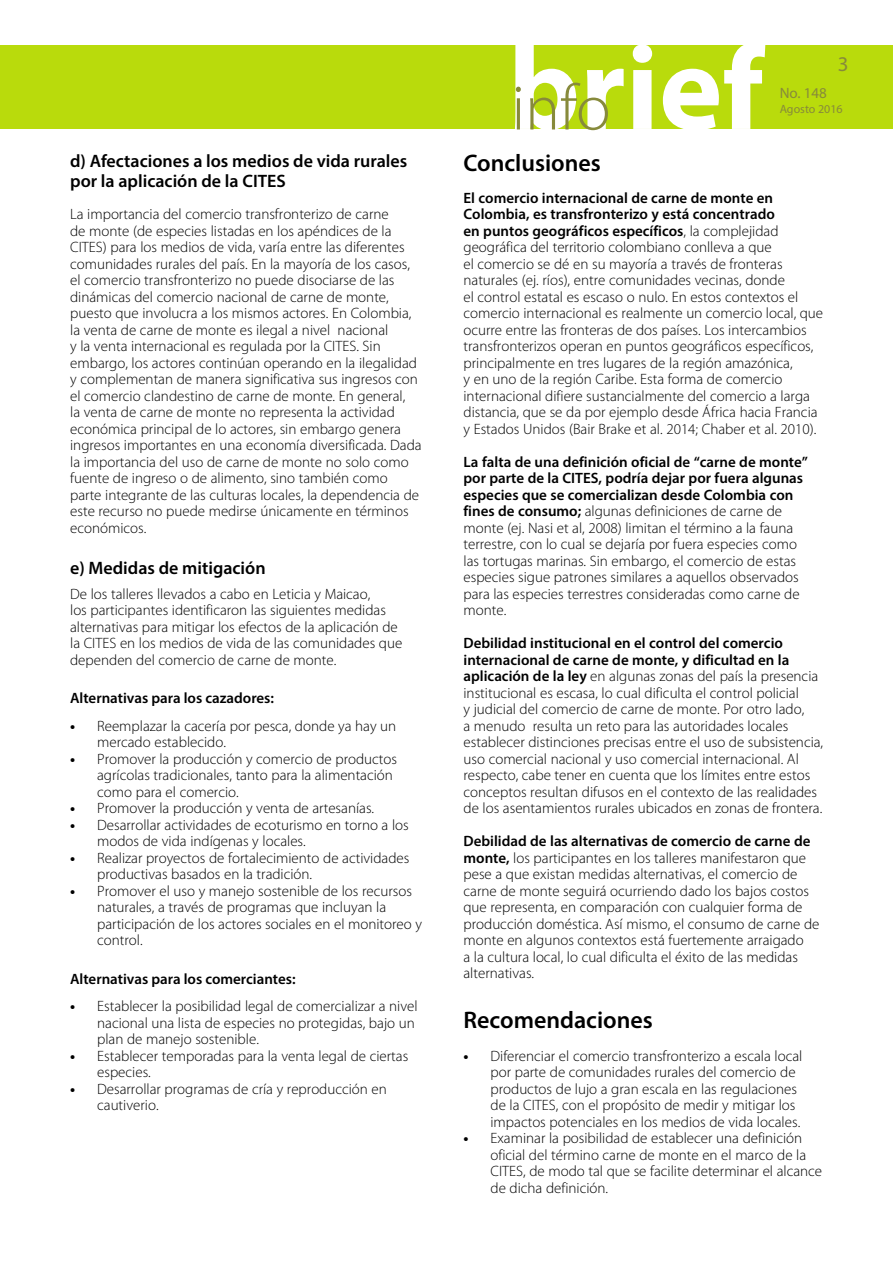
<style>
.page{position:relative;width:893px;height:1263px;background:#fff}
.page>*{position:absolute;margin:0;border:0;box-sizing:border-box;transform-origin:0 0}
.t1{font:600 24px "Myriad Pro";color:#000}
.t2{font:21px "Myriad Pro";color:#878a3b}
.t3{font:600 18px/20.7px "Myriad Pro";color:#000}
.t4{font:300 15px/16.5px "Myriad Pro";color:#000}
.t5{font:600 15px "Myriad Pro";color:#000}
.t6{font:15px "Myriad Pro";color:#878a3b}
.t7{font:12px "Myriad Pro";color:#878a3b}
.s1{font-weight:700}
.s2{font-weight:600}
</style>
<div class="page">
<div style="left:0;top:45px;width:893px;height:84px;background:#b9db0c"></div>
<svg style="left:515px;top:45px;width:250px;height:85px"></svg>
<p class="t3" style="left:70px;top:150px;width:339px">d) Afectaciones a los medios de vida rurales por la aplicación de la CITES</p>
<p class="t4" style="left:70px;top:206px;width:353px">La importancia del comercio transfronterizo de carne<br>de monte (de especies listadas en los apéndices de la CITES) para los medios de vida, varía entre las diferentes comunidades rurales del país. En la mayoría de los casos, el comercio transfronterizo no puede disociarse de las dinámicas del comercio nacional de carne de monte, puesto que involucra a los mismos actores. En Colombia, la venta de carne de monte es ilegal a nivel nacional<br>y la venta internacional es regulada por la CITES. Sin embargo, los actores continúan operando en la ilegalidad y complementan de manera significativa sus ingresos con el comercio clandestino de carne de monte. En general,<br>la venta de carne de monte no representa la actividad económica principal de lo actores, sin embargo genera ingresos importantes en una economía diversificada. Dada la importancia del uso de carne de monte no solo como fuente de ingreso o de alimento, sino también como parte integrante de las culturas locales, la dependencia de este recurso no puede medirse únicamente en términos económicos.</p>
<p class="t3" style="left:70px;top:557px;width:197px">e) Medidas de mitigación</p>
<p class="t4" style="left:70px;top:585px;width:334px">De los talleres llevados a cabo en Leticia y Maicao,<br>los participantes identificaron las siguientes medidas alternativas para mitigar los efectos de la aplicación de la CITES en los medios de vida de las comunidades que dependen del comercio de carne de monte.</p>
<p class="t5" style="left:70px;top:689px;width:205px">Alternativas para los cazadores:</p>
<p class="t4" style="left:97px;top:717px;width:301px;text-indent:-27px"><span class="s1">•</span> Reemplazar la cacería por pesca, donde ya hay un mercado establecido.</p>
<p class="t4" style="left:97px;top:750px;width:301px;text-indent:-27px"><span class="s1">•</span> Promover la producción y comercio de productos agrícolas tradicionales, tanto para la alimentación como para el comercio.</p>
<p class="t4" style="left:70px;top:800px;width:306px"><span class="s1">•</span> Promover la producción y venta de artesanías.</p>
<p class="t4" style="left:97px;top:816px;width:313px;text-indent:-27px"><span class="s1">•</span> Desarrollar actividades de ecoturismo en torno a los modos de vida indígenas y locales.</p>
<p class="t4" style="left:97px;top:849px;width:314px;text-indent:-27px"><span class="s1">•</span> Realizar proyectos de fortalecimiento de actividades productivas basados en la tradición.</p>
<p class="t4" style="left:97px;top:882px;width:326px;text-indent:-27px"><span class="s1">•</span> Promover el uso y manejo sostenible de los recursos naturales, a través de programas que incluyan la participación de los actores sociales en el monitoreo y control.</p>
<p class="t5" style="left:70px;top:969px;width:227px">Alternativas para los comerciantes:</p>
<p class="t4" style="left:97px;top:998px;width:322px;text-indent:-27px"><span class="s1">•</span> Establecer la posibilidad legal de comercializar a nivel nacional una lista de especies no protegidas, bajo un plan de manejo sostenible.</p>
<p class="t4" style="left:97px;top:1047px;width:313px;text-indent:-27px"><span class="s1">•</span> Establecer temporadas para la venta legal de ciertas especies.</p>
<p class="t4" style="left:97px;top:1080px;width:291px;text-indent:-27px"><span class="s1">•</span> Desarrollar programas de cría y reproducción en cautiverio.</p>
<h2 class="t2" style="left:838px;top:51px;width:12px">3</h2>
<p class="t6" style="left:780px;top:84px;width:49px">No. 148</p>
<p class="t7" style="left:780px;top:102px;width:64px">Agosto 2016</p>
<h1 class="t1" style="left:463px;top:148px;width:139px">Conclusiones</h1>
<p class="t4" style="left:463px;top:189px;width:361px"><span class="s2">El comercio internacional de carne de monte en Colombia, es transfronterizo y está concentrado<br>en puntos geográficos específicos</span>, la complejidad geográfica del territorio colombiano conlleva a que<br>el comercio se dé en su mayoría a través de fronteras naturales (ej. ríos), entre comunidades vecinas, donde<br>el control estatal es escaso o nulo. En estos contextos el comercio internacional es realmente un comercio local, que ocurre entre las fronteras de dos países. Los intercambios transfronterizos operan en puntos geográficos específicos, principalmente en tres lugares de la región amazónica,<br>y en uno de la región Caribe. Esta forma de comercio internacional difiere sustancialmente del comercio a larga distancia, que se da por ejemplo desde África hacia Francia y Estados Unidos (Bair Brake et al. 2014; Chaber et al. 2010).</p>
<p class="t4" style="left:463px;top:453px;width:346px"><span class="s2">La falta de una definición oficial de “carne de monte” por parte de la CITES, podría dejar por fuera algunas especies que se comercializan desde Colombia con fines de consumo;</span> algunas definiciones de carne de monte (ej. Nasi et al, 2008) limitan el término a la fauna terrestre, con lo cual se dejaría por fuera especies como las tortugas marinas. Sin embargo, el comercio de estas especies sigue patrones similares a aquellos observados para las especies terrestres consideradas como carne de monte.</p>
<p class="t4" style="left:463px;top:635px;width:361px"><span class="s2">Debilidad institucional en el control del comercio internacional de carne de monte, y dificultad en la aplicación de la ley</span> en algunas zonas del país la presencia institucional es escasa, lo cual dificulta el control policial<br>y judicial del comercio de carne de monte. Por otro lado,<br>a menudo resulta un reto para las autoridades locales establecer distinciones precisas entre el uso de subsistencia, uso comercial nacional y uso comercial internacional. Al respecto, cabe tener en cuenta que los límites entre estos conceptos resultan difusos en el contexto de las realidades de los asentamientos rurales ubicados en zonas de frontera.</p>
<p class="t4" style="left:463px;top:833px;width:357px"><span class="s2">Debilidad de las alternativas de comercio de carne de monte,</span> los participantes en los talleres manifestaron que pese a que existan medidas alternativas, el comercio de carne de monte seguirá ocurriendo dado los bajos costos que representa, en comparación con cualquier forma de producción doméstica. Así mismo, el consumo de carne de monte en algunos contextos está fuertemente arraigado<br>a la cultura local, lo cual dificulta el éxito de las medidas alternativas.</p>
<h1 class="t1" style="left:463px;top:1005px;width:191px">Recomendaciones</h1>
<p class="t4" style="left:490px;top:1047px;width:313px;text-indent:-27px"><span class="s1">•</span> Diferenciar el comercio transfronterizo a escala local por parte de comunidades rurales del comercio de productos de lujo a gran escala en las regulaciones de la CITES, con el propósito de medir y mitigar los impactos potenciales en los medios de vida locales.</p>
<p class="t4" style="left:490px;top:1130px;width:333px;text-indent:-27px"><span class="s1">•</span> Examinar la posibilidad de establecer una definición oficial del término carne de monte en el marco de la CITES, de modo tal que se facilite determinar el alcance de dicha definición.</p>
</div>
